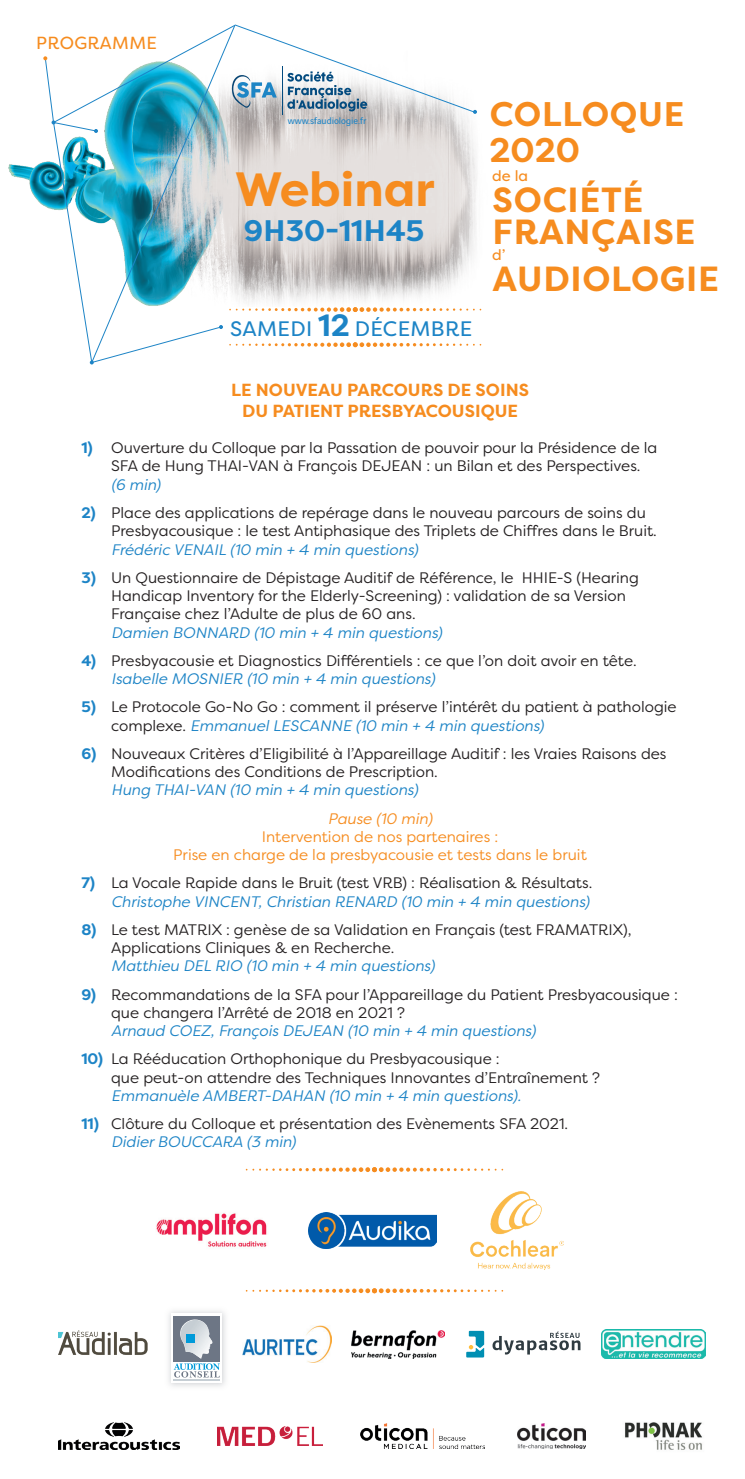
<style>
.page{position:relative;width:745px;height:1479px;background:#fff}
.page>*{position:absolute;margin:0;border:0;box-sizing:border-box;transform-origin:0 0}
.t1{font:700 47.95px "Filson Pro";color:#f68c1f}
.t2{font:700 34.82px/32px "Filson Pro";letter-spacing:.02em;color:#f68c1f}
.t3{font:700 34.12px/35.7px "Filson Pro";letter-spacing:.015em;color:#f68c1f}
.t4{font:700 29.75px "Filson Pro";letter-spacing:.01em;color:#1d84c6}
.t5{font:21px "Filson Pro";letter-spacing:.02em;color:#1d84c6}
.t6{font:700 17.5px/21px "Filson Pro";color:#f68c1f;text-align:center}
.t7{font:17.5px "Filson Pro";letter-spacing:.02em;color:#f68c1f}
.t8{font:15.22px/18.2px "Filson Pro";color:#231f20}
.t9{font:italic 15.22px "Filson Pro";color:#1d84c6}
.t10{font:15.22px/18.2px "Filson Pro";color:#f68c1f;text-align:center}
.t11{font:italic 15.22px "Filson Pro";color:#f68c1f}
.t12{font:14.88px "Filson Pro";color:#f68c1f}
.t13{font:9.97px "Vinci Sans";color:#1d84c6}
.s1{font-weight:700;font-size:30.8px}
.s2{font-weight:700;color:#1d84c6}
.s3{font-style:italic;color:#1d84c6}
</style>
<div class="page">
<svg style="left:246px;top:1288px;width:257px;height:5px"></svg>
<svg style="left:246px;top:1167px;width:257px;height:5px"></svg>
<img style="left:470px;top:1191px;width:93px;height:78px">
<img style="left:156px;top:1213px;width:111px;height:34px">
<img style="left:308px;top:1212px;width:128px;height:36px">
<svg style="left:466px;top:1330px;width:18px;height:27px"></svg>
<svg style="left:492px;top:1331px;width:88px;height:23px"></svg>
<img style="left:601px;top:1329px;width:103px;height:29px">
<img style="left:59px;top:1422px;width:121px;height:27px">
<img style="left:351px;top:1330px;width:93px;height:28px">
<svg style="left:173px;top:1316px;width:47px;height:65px"></svg>
<hr style="left:174px;top:1379px;width:46px;height:1px;background:#c6ced4">
<svg style="left:174px;top:1316px;width:46px;height:61px;background:#a1aeba"></svg>
<div style="left:186px;top:1334px;width:8px;height:8px;background:#009ad9"></div>
<img style="left:625px;top:1422px;width:77px;height:28px">
<img style="left:218px;top:1426px;width:104px;height:19px">
<img style="left:360px;top:1423px;width:124px;height:25px">
<img style="left:517px;top:1423px;width:67px;height:25px">
<img style="left:59px;top:1330px;width:89px;height:25px">
<img style="left:242px;top:1325px;width:89px;height:37px">
<img style="left:8px;top:161px;width:474px;height:149px">
<svg style="left:53px;top:25px;width:423px;height:338px"></svg>
<img style="left:91px;top:25px;width:144px;height:338px">
<svg style="left:229px;top:307px;width:252px;height:5px"></svg>
<svg style="left:229px;top:342px;width:252px;height:5px"></svg>
<div style="left:465px;top:76px;width:242px;height:112px;background:#fff"></div>
<svg style="left:43px;top:56px;width:55px;height:77px"></svg>
<svg style="left:90px;top:360px;width:4px;height:4px"></svg>
<svg style="left:219px;top:325px;width:4px;height:4px"></svg>
<svg style="left:287px;top:71px;width:80px;height:40px"></svg>
<hr style="left:282px;top:66px;width:1px;height:49px;background:#034b7f">
<svg style="left:231px;top:75px;width:45px;height:33px"></svg>
<svg style="left:472px;top:110px;width:4px;height:4px"></svg>
<p class="t7" style="left:36px;top:31px;width:122px">PROGRAMME</p>
<p class="t13" style="left:287px;top:114px;width:80px">www.sfaudiologie.fr</p>
<h1 class="t1" style="left:235px;top:159px;width:201px">Webinar</h1>
<h3 class="t4" style="left:244px;top:212px;width:182px">9H30-11H45</h3>
<h3 class="t5" style="left:230px;top:314px;width:243px">SAMEDI <span class="s1">12</span> DÉCEMBRE</h3>
<h3 class="t3" style="left:489px;top:97px;width:196px">COLLOQUE<br>2020</h3>
<p class="t12" style="left:492px;top:166px;width:37px">de la</p>
<h2 class="t2" style="left:492px;top:185px;width:204px">SOCIÉTÉ<br>FRANÇAISE</h2>
<p class="t12" style="left:492px;top:245px;width:15px">d’</p>
<h2 class="t2" style="left:492px;top:263px;width:228px">AUDIOLOGIE</h2>
<p class="t6" style="left:231px;top:379px;width:299px">LE NOUVEAU PARCOURS DE SOINS<br>DU PATIENT PRESBYACOUSIQUE</p>
<p class="t8" style="left:111px;top:438px;width:547px;text-indent:-30px"><span class="s2">1)</span> Ouverture du Colloque par la Passation de pouvoir pour la Présidence de la<br>SFA de Hung THAI-VAN à François DEJEAN : un Bilan et des Perspectives.</p>
<p class="t9" style="left:111px;top:474px;width:54px">(6 min)</p>
<p class="t8" style="left:111px;top:503px;width:547px;text-indent:-30px"><span class="s2">2)</span> Place des applications de repérage dans le nouveau parcours de soins du<br>Presbyacousique : le test Antiphasique des Triplets de Chiffres dans le Bruit.</p>
<p class="t9" style="left:111px;top:539px;width:312px">Frédéric VENAIL (10 min + 4 min questions)</p>
<p class="t8" style="left:111px;top:568px;width:529px;text-indent:-30px"><span class="s2">3)</span> Un Questionnaire de Dépistage Auditif de Référence, le HHIE-S (Hearing<br>Handicap Inventory for the Elderly-Screening) : validation de sa Version<br>Française chez l’Adulte de plus de 60 ans.</p>
<p class="t9" style="left:111px;top:622px;width:335px">Damien BONNARD (10 min + 4 min questions)</p>
<p class="t8" style="left:111px;top:651px;width:527px;text-indent:-30px"><span class="s2">4)</span> Presbyacousie et Diagnostics Différentiels : ce que l’on doit avoir en tête.<br><span class="s3">Isabelle MOSNIER (10 min + 4 min questions)</span></p>
<p class="t8" style="left:111px;top:697px;width:566px;text-indent:-30px"><span class="s2">5)</span> Le Protocole Go-No Go : comment il préserve l’intérêt du patient à pathologie co m p l exe . <span class="s3">EmmanuelLESCANNE (10 min + 4 min questions)</span></p>
<p class="t8" style="left:111px;top:744px;width:556px;text-indent:-30px"><span class="s2">6)</span> Nouveaux Critères d’Eligibilité à l’Appareillage Auditif : les Vraies Raisons des<br>Modifications des Conditions de Prescription.</p>
<p class="t9" style="left:111px;top:780px;width:311px">Hung THAI-VAN (10 min + 4 min questions)</p>
<p class="t11" style="left:327px;top:808px;width:109px">Pause (10 min)</p>
<p class="t10" style="left:173px;top:827px;width:415px">Intervention de nos partenaires :<br>Prise en charge de la presbyacousie et tests dans le bruit</p>
<p class="t8" style="left:81px;top:873px;width:512px;text-align:right"><span class="s2">7)</span> La Vocale Rapide dans le Bruit (test VRB) : Réalisation &amp; Résultats.<br><span class="s3">Christophe VINCENT,Christian RENARD (10 min + 4 min questions)</span></p>
<p class="t8" style="left:111px;top:919px;width:521px;text-indent:-30px"><span class="s2">8)</span> Le test MATRIX : genèse de sa Validation en Français (test FRAMATRIX),<br>Applications Cliniques &amp; en Recherche.</p>
<p class="t9" style="left:111px;top:955px;width:328px">Matthieu DEL RIO (10 min + 4 min questions)</p>
<p class="t8" style="left:111px;top:984px;width:568px;text-indent:-30px"><span class="s2">9)</span> Recommandations de la SFA pour l’Appareillage du Patient Presbyacousique : que changera l’Arrêté de 2018 en 2021 ?</p>
<p class="t9" style="left:111px;top:1020px;width:429px">Arnaud COEZ,François DEJEAN (10 min + 4 min questions)</p>
<p class="t8" style="left:111px;top:1049px;width:490px;text-indent:-30px"><span class="s2">10)</span> La Rééducation Orthophonique du Presbyacousique :<br>que peut-on attendre des Techniques Innovantes d’Entraînement ?</p>
<p class="t9" style="left:111px;top:1085px;width:414px">Emmanuèle AMBERT-DAHAN (10 min + 4 min questions).</p>
<p class="t8" style="left:111px;top:1114px;width:458px;text-indent:-30px"><span class="s2">11)</span> Clôture du Colloque et présentation des Evènements SFA 2021.<br><span class="s3">DidierBOUCCARA (3 min)</span></p>
</div>
